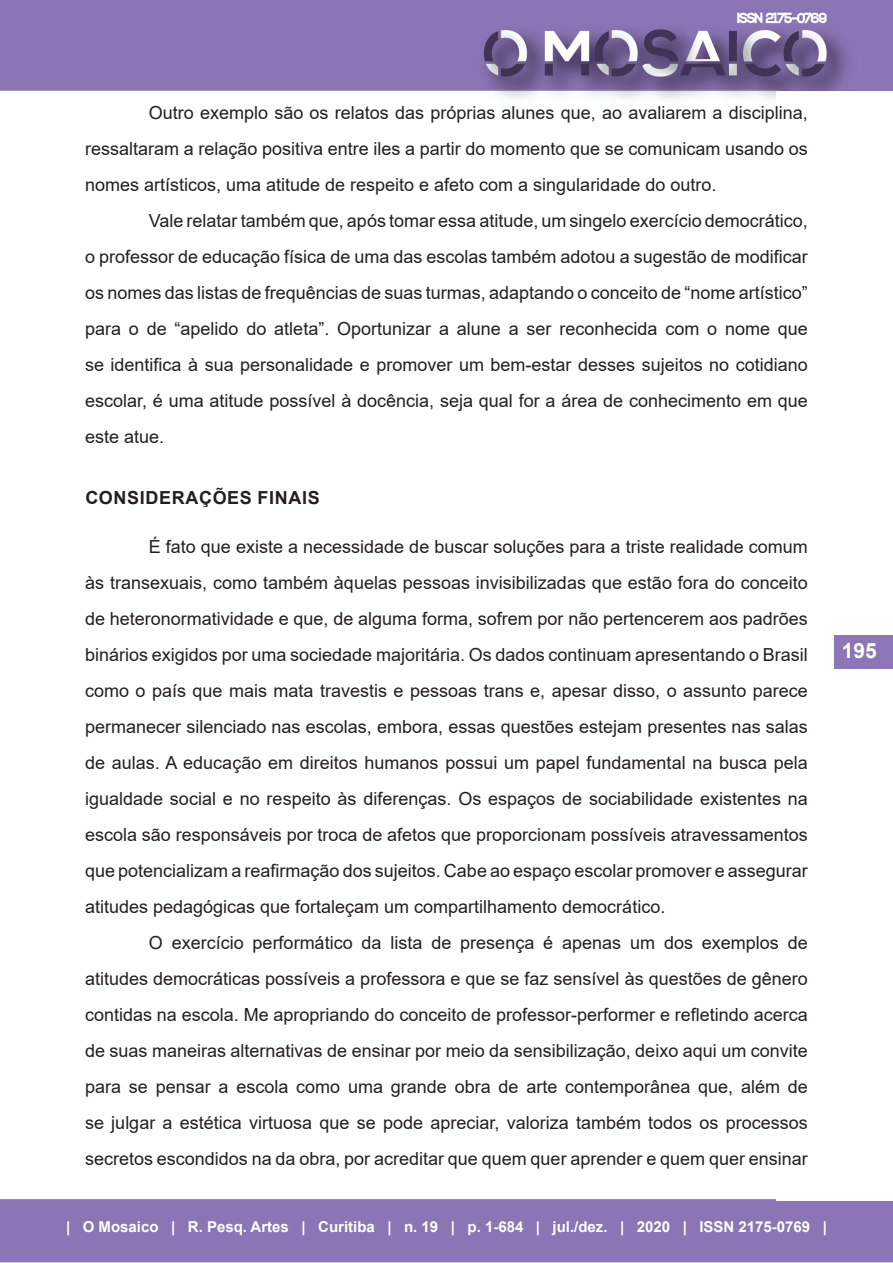
<style>
.page{position:relative;width:893px;height:1263px;background:#fff}
.page>*{position:absolute;margin:0;border:0;box-sizing:border-box;transform-origin:0 0}
.t1{font:700 21px "Arial";color:#fff}
.Corpo{font:18px/36px "Arial";color:#231f20;text-align:justify}
.Título_2{font:700 18px "Arial";letter-spacing:.035em;color:#231f20}
.t2{font:700 15px "Arial";color:#fff}
</style>
<div class="page">
<img style="left:0;top:0;width:893px;height:1263px">
<div style="left:777px;top:92px;width:116px;height:1109px;background:#fff"></div>
<div style="left:834px;top:635px;width:59px;height:33px;background:#8d76b5"></div>
<p class="Corpo" style="left:85px;top:95px;width:724px;text-indent:64px">Outro exemplo são os relatos das próprias alunes que, ao avaliarem a disciplina, ressaltaram a relação positiva entre iles a partir do momento que se comunicam usando os nomes artísticos, uma atitude de respeito e afeto com a singularidade do outro.</p>
<p class="Corpo" style="left:85px;top:203px;width:724px;text-indent:64px">Vale relatar também que, após tomar essa atitude, um singelo exercício democrático, o professor de educação física de uma das escolas também adotou a sugestão de modificar os nomes das listas de frequências de suas turmas, adaptando o conceito de “nome artístico” para o de “apelido do atleta”. Oportunizar a alune a ser reconhecida com o nome que se identifica à sua personalidade e promover um bem-estar desses sujeitos no cotidiano escolar, é uma atitude possível à docência, seja qual for a área de conhecimento em que este atue.</p>
<p class="Título_2" style="left:85px;top:485px;width:236px">CONSIDERAÇÕES FINAIS</p>
<p class="Corpo" style="left:85px;top:528px;width:724px;text-indent:64px">É fato que existe a necessidade de buscar soluções para a triste realidade comum às transexuais, como também àquelas pessoas invisibilizadas que estão fora do conceito de heteronormatividade e que, de alguma forma, sofrem por não pertencerem aos padrões binários exigidos por uma sociedade majoritária. Os dados continuam apresentando o Brasil como o país que mais mata travestis e pessoas trans e, apesar disso, o assunto parece permanecer silenciado nas escolas, embora, essas questões estejam presentes nas salas de aulas. A educação em direitos humanos possui um papel fundamental na busca pela igualdade social e no respeito às diferenças. Os espaços de sociabilidade existentes na escola são responsáveis por troca de afetos que proporcionam possíveis atravessamentos que potencializam a reafirmação dos sujeitos. Cabe ao espaço escolar promover e assegurar atitudes pedagógicas que fortaleçam um compartilhamento democrático.</p>
<p class="Corpo" style="left:85px;top:924px;width:724px;text-indent:64px">O exercício performático da lista de presença é apenas um dos exemplos de atitudes democráticas possíveis a professora e que se faz sensível às questões de gênero contidas na escola. Me apropriando do conceito de professor-performer e refletindo acerca de suas maneiras alternativas de ensinar por meio da sensibilização, deixo aqui um convite para se pensar a escola como uma grande obra de arte contemporânea que, além de se julgar a estética virtuosa que se pode apreciar, valoriza também todos os processos secretos escondidos na da obra, por acreditar que quem quer aprender e quem quer ensinar</p>
<p class="t1" style="left:842px;top:636px;width:37px">195</p>
<p class="t2" style="left:66px;top:1216px;width:762px">| O Mosaico | R. Pesq. Artes | Curitiba | n. 19 | p. 1-684 | jul./dez. | 2020 | ISSN 2175-0769 |</p>
</div>
